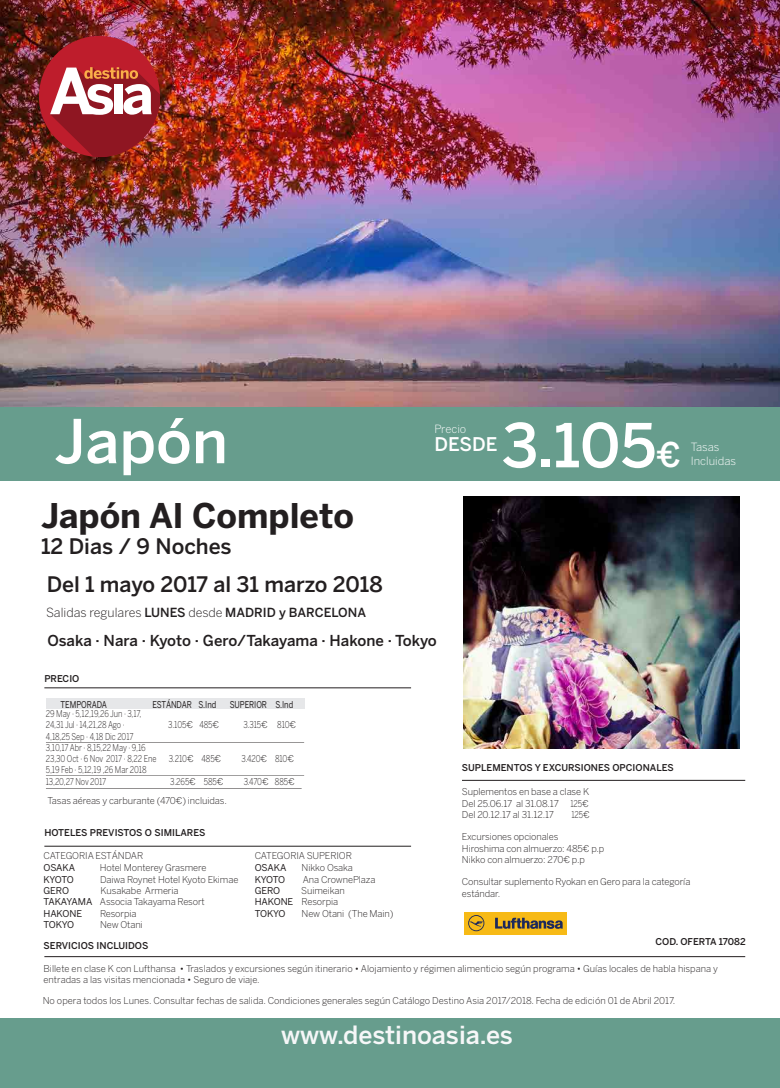
<style>
.page{position:relative;width:780px;height:1088px;background:#fff}
.page>*{position:absolute;margin:0;border:0;box-sizing:border-box;transform-origin:0 0}
.t1{font:500 60px "Benton Sans";color:#fff}
.t2{font:700 33.75px "Benton Sans";color:#231f20}
.t3{font:500 25px "Benton Sans";color:#f6f7f8}
.t4{font:500 21.25px "Benton Sans";color:#231f20}
.t5{font:500 18.75px "Benton Sans";color:#fff}
.t6{font:500 15px "Benton Sans";letter-spacing:-.005em;color:#231f20}
.t7{font:300 12.5px "Benton Sans";color:#231f20}
.t8{font:300 11.25px "Benton Sans";color:#fff}
.t9{font:300 9.38px/11.2px "Benton Sans";letter-spacing:-.01em;color:#231f20}
.t10{font:300 9.38px/11.2px "Benton Sans";letter-spacing:-.01em;color:#231f20;scale:.81 1}
.t11{font:500 9.38px "Benton Sans";color:#231f20}
.t12{font:9.38px "Benton Sans";letter-spacing:-.01em;color:#231f20;scale:.81 1}
.t13{font:9.38px "Benton Sans";letter-spacing:-.01em;color:#231f20}
.s1{font-size:33.75px}
.s2{font-weight:500}
.s3{font-weight:400}
</style>
<div class="page">
<img style="left:463px;top:497px;width:276px;height:251px">
<img style="left:0;top:0;width:780px;height:408px">
<div style="left:0;top:1018px;width:780px;height:70px;background:#679d8d"></div>
<img style="left:39px;top:36px;width:121px;height:121px">
<div style="left:0;top:408px;width:780px;height:73px;background:#679d8d"></div>
<hr style="left:44px;top:956px;width:701px;height:1px;background:#231f20">
<hr style="left:44px;top:687px;width:367px;height:1px;background:#231f20">
<hr style="left:44px;top:846px;width:367px;height:1px;background:#231f20">
<hr style="left:462px;top:780px;width:283px;height:1px;background:#231f20">
<div style="left:464px;top:912px;width:103px;height:22px;background:#f7ba16"></div>
<svg style="left:495px;top:918px;width:68px;height:11px"></svg>
<svg style="left:468px;top:915px;width:16px;height:16px"></svg>
<hr style="left:46px;top:742px;width:258px;height:1px;background:#231f20">
<hr style="left:46px;top:775px;width:258px;height:1px;background:#231f20">
<hr style="left:46px;top:788px;width:255px;height:1px;background:#231f20">
<div style="left:46px;top:698px;width:258px;height:11px;background:#e6e7e9"></div>
<h1 class="t1" style="left:54px;top:406px;width:175px">Japón</h1>
<h2 class="t2" style="left:41px;top:496px;width:314px">Japón Al Completo</h2>
<h3 class="t4" style="left:41px;top:533px;width:192px">12 Dias / 9 Noches</h3>
<h1 class="t1" style="left:502px;top:410px;width:181px">3.105<span class="s1">€</span></h1>
<p class="t8" style="left:434px;top:422px;width:33px">Precio</p>
<h3 class="t5" style="left:434px;top:433px;width:64px">DESDE</h3>
<p class="t8" style="left:690px;top:441px;width:30px">Tasas</p>
<p class="t8" style="left:690px;top:454px;width:47px">Incluidas</p>
<h3 class="t4" style="left:47px;top:571px;width:337px">Del 1 mayo 2017 al 31 marzo 2018</h3>
<h3 class="t7" style="left:46px;top:605px;width:321px">Salidas regulares <span class="s2">LUNES</span> desde <span class="s2">MADRID y BARCELONA</span></h3>
<h3 class="t6" style="left:48px;top:631px;width:391px">Osaka · Nara · Kyoto · Gero/Takayama · Hakone · Tokyo</h3>
<p class="t11" style="left:44px;top:673px;width:37px">PRECIO</p>
<p class="t12" style="left:61px;top:699px;width:59px">TEMPORADA</p>
<p class="t12" style="left:152px;top:699px;width:80px">ESTÁNDAR S.Ind</p>
<p class="t12" style="left:230px;top:699px;width:80px">SUPERIOR S.Ind</p>
<p class="t10" style="left:46px;top:708px;width:119px">29 May · 5,12,19,26 Jun · 3,17,<br>24,31 Jul · 14,21,28 Ago ·</p>
<p class="t10" style="left:168px;top:719px;width:64px">3.105€ 485€</p>
<p class="t10" style="left:243px;top:719px;width:67px">3.315€ 810€</p>
<p class="t10" style="left:46px;top:730px;width:138px">4,18,25 Sep · 4,18 Dic 2017<br>3,10,17 Abr · 8,15,22 May · 9,16<br>23,30 Oct · 6 Nov 2017 · 8,22 Ene</p>
<p class="t10" style="left:169px;top:753px;width:66px">3.210€ 485€</p>
<p class="t10" style="left:241px;top:753px;width:66px">3.420€ 810€</p>
<p class="t10" style="left:46px;top:764px;width:126px">5,19 Feb · 5,12,19 ,26 Mar 2018<br>13,20,27 Nov 2017</p>
<p class="t10" style="left:170px;top:775px;width:67px">3.265€ 585€</p>
<p class="t10" style="left:244px;top:775px;width:65px">3.470€ 885€</p>
<p class="t9" style="left:48px;top:795px;width:181px">Tasas aéreas y carburante (470€) incluidas.</p>
<p class="t11" style="left:44px;top:827px;width:162px">HOTELES PREVISTOS O SIMILARES</p>
<p class="t9" style="left:43px;top:850px;width:101px">CATEGORIA ESTÁNDAR</p>
<p class="t13" style="left:43px;top:862px;width:33px">OSAKA</p>
<p class="t9" style="left:100px;top:862px;width:108px">Hotel Monterey Grasmere</p>
<p class="t13" style="left:43px;top:874px;width:32px">KYOTO</p>
<p class="t9" style="left:100px;top:873px;width:140px">Daiwa Roynet Hotel Kyoto Ekimae</p>
<p class="t13" style="left:43px;top:885px;width:27px">GERO</p>
<p class="t9" style="left:43px;top:885px;width:163px;text-indent:57px">Kusakabe Armeria<br><span class="s3">TAKAYAMA</span> Associa Takayama Resort<br><span class="s3">HAKONE</span></p>
<p class="t9" style="left:100px;top:907px;width:38px">Resorpia</p>
<p class="t13" style="left:43px;top:919px;width:32px">TOKYO</p>
<p class="t9" style="left:100px;top:918px;width:44px">New Otani</p>
<p class="t9" style="left:255px;top:850px;width:99px">CATEGORIA SUPERIOR</p>
<p class="t13" style="left:255px;top:862px;width:33px">OSAKA</p>
<p class="t9" style="left:301px;top:862px;width:53px">Nikko Osaka</p>
<p class="t13" style="left:255px;top:874px;width:32px">KYOTO</p>
<p class="t9" style="left:303px;top:873px;width:74px">Ana CrownePlaza</p>
<p class="t13" style="left:255px;top:885px;width:27px">GERO</p>
<p class="t9" style="left:255px;top:885px;width:92px;text-indent:46px">Suimeikan<br><span class="s3">HAKONE</span> Resorpia<br><span class="s3">TOKYO</span></p>
<p class="t9" style="left:301px;top:907px;width:93px">New Otani (The Main)</p>
<p class="t11" style="left:462px;top:761px;width:213px">SUPLEMENTOS Y EXCURSIONES OPCIONALES</p>
<p class="t9" style="left:462px;top:786px;width:129px;text-align:justify">Suplementos en base a clase K Del 25.06.17 al 31.08.17 125€ Del 20.12.17 al 31.12.17</p>
<p class="t10" style="left:571px;top:809px;width:24px">125€</p>
<p class="t9" style="left:462px;top:831px;width:144px">Excursiones opcionales<br>Hiroshima con almuerzo: 485€ p.p<br>Nikko con almuerzo: 270€ p.p</p>
<p class="t9" style="left:462px;top:876px;width:230px">Consultar suplemento Ryokan en Gero para la categoría estándar.</p>
<p class="t11" style="left:655px;top:936px;width:92px">COD. OFERTA 17082</p>
<p class="t11" style="left:43px;top:940px;width:106px">SERVICIOS INCLUIDOS</p>
<p class="t9" style="left:43px;top:962px;width:676px">Billete en clase K con Lufthansa • Traslados y excursiones según itinerario • Alojamiento y régimen alimenticio según programa • Guías locales de habla hispana y entradas a las visitas mencionada • Seguro de viaje.</p>
<p class="t9" style="left:43px;top:995px;width:634px">No opera todos los Lunes. Consultar fechas de salida. Condiciones generales según Catálogo Destino Asia 2017/2018. Fecha de edición 01 de Abril 2017.</p>
<h3 class="t3" style="left:281px;top:1020px;width:233px">www.destinoasia.es</h3>
</div>
